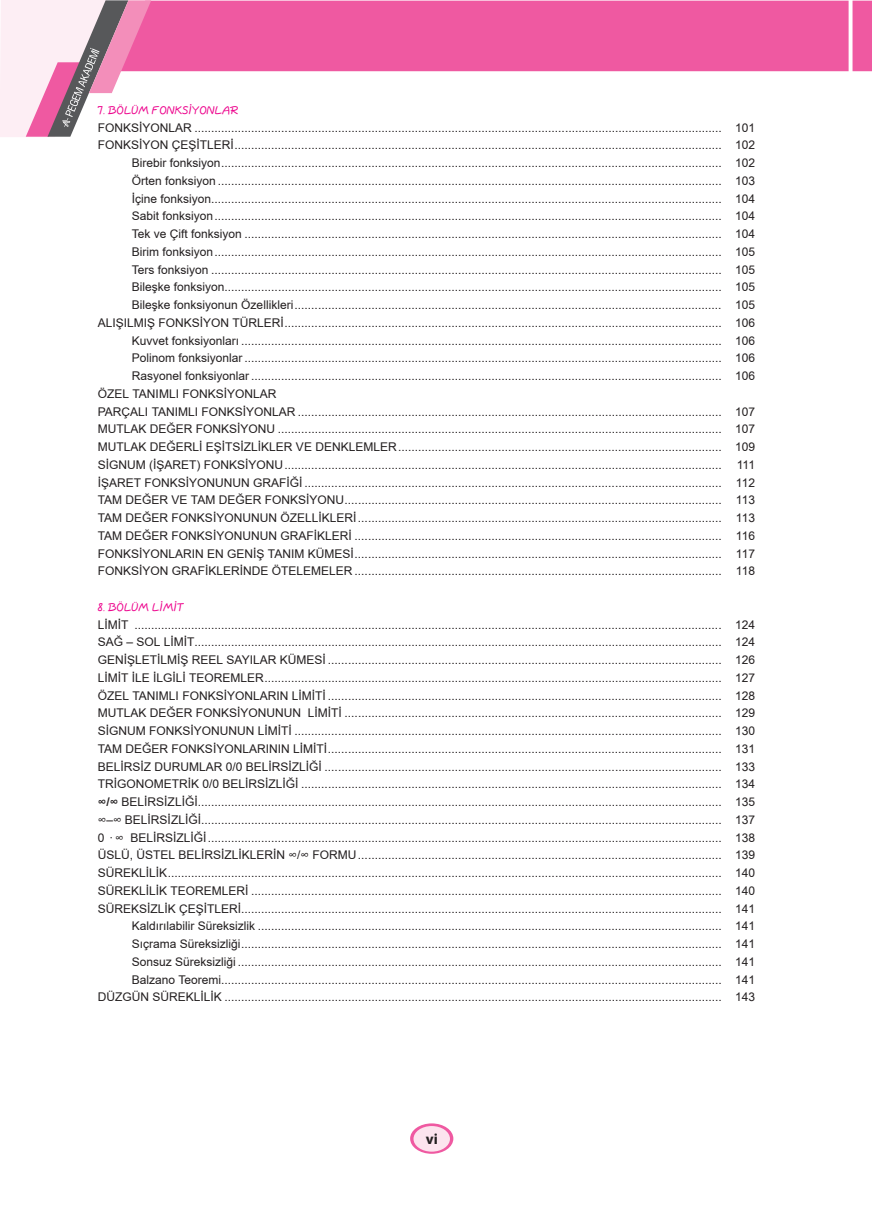
<style>
.page{position:relative;width:872px;height:1212px;background:#fff}
.page>*{position:absolute;margin:0;border:0;box-sizing:border-box;transform-origin:0 0}
.t1{font:700 15px "Myriad Pro";color:#231f20}
.t2{font:12px/17.7px "TR Arial";color:#231f20;text-align:justify}
.t3{font:12px "Quill Script";color:#ed028c}
.s1{font-weight:700}
</style>
<div class="page">
<svg style="left:410px;top:1123px;width:43px;height:31px"></svg>
<div style="left:413px;top:1126px;width:37px;height:25px;background:#fce4ee;border-radius:50%"></div>
<svg style="left:852px;top:1px;width:20px;height:70px"></svg>
<div style="left:151px;top:1px;width:697px;height:70px;background:#ef59a1"></div>
<svg style="left:0;top:0;width:151px;height:137px"></svg>
<p class="t3" style="left:98px;top:103px;width:142px">7. BÖLÜM FONKSİYONLAR</p>
<p class="t2" style="left:98px;top:119px;width:658px">FONKSİYONLAR .............................................................................................................................................................. 101</p>
<p class="t2" style="left:98px;top:136px;width:658px">FONKSİYON ÇEŞİTLERİ.................................................................................................................................................. 102</p>
<p class="t2" style="left:132px;top:154px;width:624px">Birebir fonksiyon...................................................................................................................................................... 102</p>
<p class="t2" style="left:132px;top:172px;width:624px">Örten fonksiyon ....................................................................................................................................................... 103</p>
<p class="t2" style="left:132px;top:190px;width:624px">İçine fonksiyon......................................................................................................................................................... 104</p>
<p class="t2" style="left:132px;top:207px;width:624px">Sabit fonksiyon........................................................................................................................................................ 104</p>
<p class="t2" style="left:132px;top:225px;width:624px">Tek ve Çift fonksiyon ............................................................................................................................................... 104</p>
<p class="t2" style="left:132px;top:243px;width:624px">Birim fonksiyon........................................................................................................................................................ 105</p>
<p class="t2" style="left:132px;top:261px;width:624px">Ters fonksiyon ......................................................................................................................................................... 105</p>
<p class="t2" style="left:132px;top:278px;width:624px">Bileşke fonksiyon..................................................................................................................................................... 105</p>
<p class="t2" style="left:132px;top:296px;width:624px">Bileşke fonksiyonun Özellikleri................................................................................................................................ 105</p>
<p class="t2" style="left:98px;top:314px;width:658px">ALIŞILMIŞ FONKSİYON TÜRLERİ................................................................................................................................... 106</p>
<p class="t2" style="left:132px;top:332px;width:624px">Kuvvet fonksiyonları ................................................................................................................................................ 106</p>
<p class="t2" style="left:132px;top:349px;width:624px">Polinom fonksiyonlar ............................................................................................................................................... 106</p>
<p class="t2" style="left:132px;top:367px;width:624px">Rasyonel fonksiyonlar ............................................................................................................................................. 106</p>
<p class="t2" style="left:98px;top:385px;width:180px">ÖZEL TANIMLI FONKSİYONLAR</p>
<p class="t2" style="left:98px;top:403px;width:658px">PARÇALI TANIMLI FONKSİYONLAR ............................................................................................................................... 107</p>
<p class="t2" style="left:98px;top:420px;width:658px">MUTLAK DEĞER FONKSİYONU ..................................................................................................................................... 107</p>
<p class="t2" style="left:98px;top:438px;width:658px">MUTLAK DEĞERLİ EŞİTSİZLİKLER VE DENKLEMLER................................................................................................. 109</p>
<p class="t2" style="left:98px;top:456px;width:625px">SİGNUM (İŞARET) FONKSİYONU...................................................................................................................................</p>
<p class="t2" style="left:98px;top:456px;width:659px;text-indent:639px">111<br>İŞARET FONKSİYONUNUN GRAFİĞİ ............................................................................................................................. 112<br>TAM DEĞER VE TAM DEĞER FONKSİYONU................................................................................................................. 113<br>TAM DEĞER FONKSİYONUNUN ÖZELLİKLERİ............................................................................................................. 113<br>TAM DEĞER FONKSİYONUNUN GRAFİKLERİ .............................................................................................................. 116<br>FONKSİYONLARIN EN GENİŞ TANIM KÜMESİ.............................................................................................................. 117<br>FONKSİYON GRAFİKLERİNDE ÖTELEMELER .............................................................................................................. 118</p>
<p class="t3" style="left:98px;top:600px;width:88px">8. BÖLÜM LİMİT</p>
<p class="t2" style="left:98px;top:616px;width:659px;text-align:right">LİMİT ................................................................................................................................................................................ 124<br>SAĞ – SOL LİMİT.............................................................................................................................................................. 124<br>GENİŞLETİLMİŞ REEL SAYILAR KÜMESİ ...................................................................................................................... 126<br>LİMİT İLE İLGİLİ TEOREMLER......................................................................................................................................... 127<br>ÖZEL TANIMLI FONKSİYONLARIN LİMİTİ ...................................................................................................................... 128<br>MUTLAK DEĞER FONKSİYONUNUN LİMİTİ ................................................................................................................. 129<br>SİGNUM FONKSİYONUNUN LİMİTİ ................................................................................................................................ 130<br>TAM DEĞER FONKSİYONLARININ LİMİTİ...................................................................................................................... 131<br>BELİRSİZ DURUMLAR 0/0 BELİRSİZLİĞİ ....................................................................................................................... 133<br>TRİGONOMETRİK 0/0 BELİRSİZLİĞİ .............................................................................................................................. 134 <span class="s1">∞/∞</span> BELİRSİZLİĞİ............................................................................................................................................................. 135 ∞–∞ BELİRSİZLİĞİ............................................................................................................................................................ 137<br>0 · ∞ BELİRSİZLİĞİ.......................................................................................................................................................... 138<br>ÜSLÜ, ÜSTEL BELİRSİZLİKLERİN ∞/∞ FORMU............................................................................................................. 139<br>SÜREKLİLİK...................................................................................................................................................................... 140<br>SÜREKLİLİK TEOREMLERİ ............................................................................................................................................. 140<br>SÜREKSİZLİK ÇEŞİTLERİ................................................................................................................................................ 141<br>Kaldırılabilir Süreksizlik ........................................................................................................................................... 141<br>Sıçrama Süreksizliği................................................................................................................................................ 141<br>Sonsuz Süreksizliği ................................................................................................................................................. 141<br>Balzano Teoremi...................................................................................................................................................... 141<br>DÜZGÜN SÜREKLİLİK ..................................................................................................................................................... 143</p>
<p class="t1" style="left:426px;top:1129px;width:14px">vi</p>
</div>
